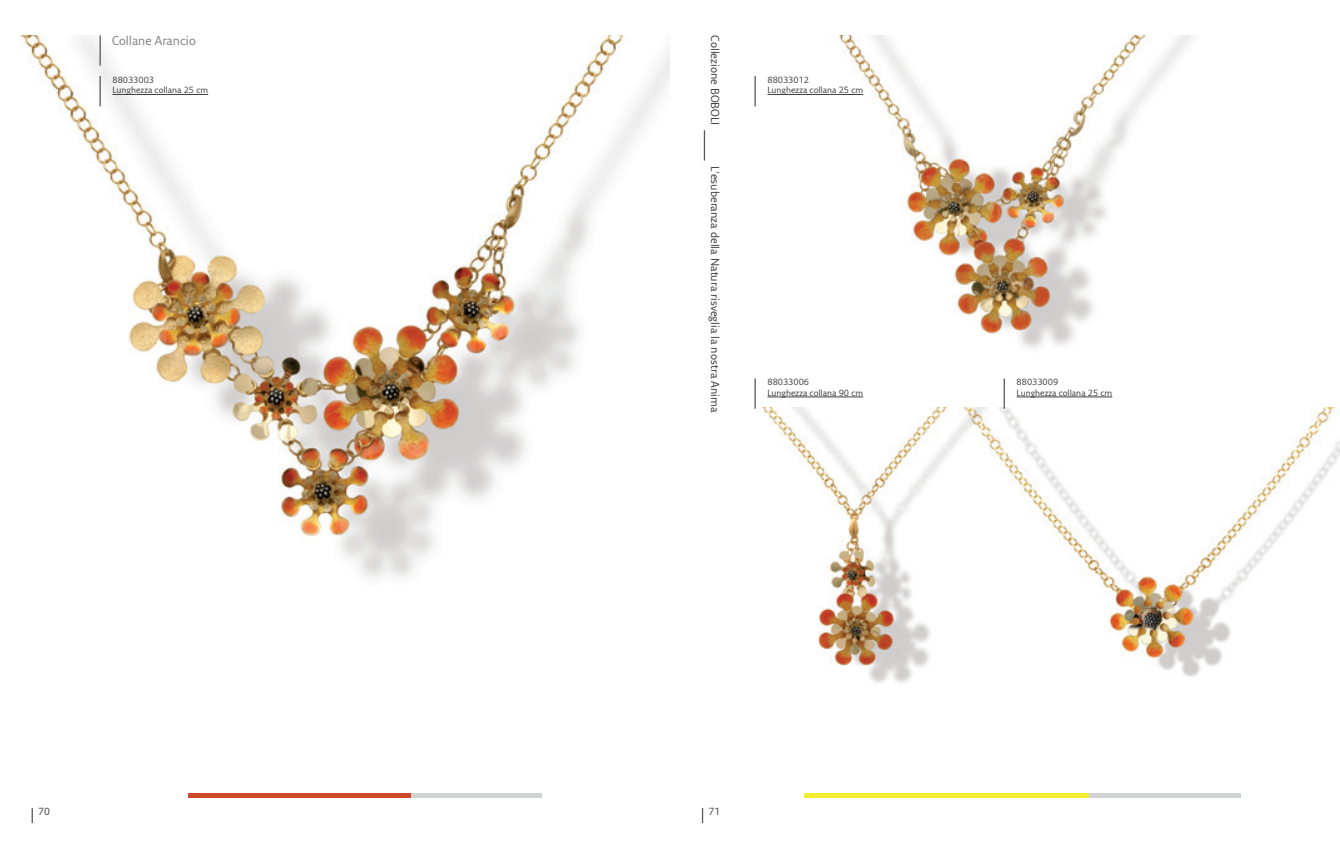
<style>
.page{position:relative;width:1340px;height:851px;background:#fff}
.page>*{position:absolute;margin:0;border:0;box-sizing:border-box;transform-origin:0 0}
.t1{font:12.5px "Fresco Sans Std";color:#808285}
.t2{font:11.25px "Fresco Sans Std";color:#3e3e3f}
.t3{font:10px "Fresco Sans Std";color:#3e3e3f}
.t4{font:8.75px "Fresco Sans Std";color:#3e3e3f}
</style>
<div class="page">
<img style="left:20px;top:35px;width:650px;height:544px">
<img style="left:839px;top:35px;width:355px;height:313px">
<img style="left:755px;top:407px;width:196px;height:276px">
<img style="left:951px;top:407px;width:388px;height:270px">
<hr style="left:754px;top:76px;width:1px;height:30px;background:#57585a">
<hr style="left:754px;top:378px;width:1px;height:31px;background:#57585a">
<hr style="left:1003px;top:378px;width:1px;height:31px;background:#57585a">
<hr style="left:99px;top:76px;width:2px;height:30px;background:#57585a">
<hr style="left:767px;top:94px;width:96px;height:1px;background:#3e3e3f">
<hr style="left:767px;top:396px;width:96px;height:1px;background:#3e3e3f">
<hr style="left:1016px;top:396px;width:96px;height:1px;background:#3e3e3f">
<hr style="left:112px;top:94px;width:96px;height:1px;background:#3e3e3f">
<hr style="left:703px;top:130px;width:2px;height:30px;background:#57585a">
<hr style="left:804px;top:793px;width:285px;height:4px;background:#f4ed2f">
<hr style="left:1089px;top:793px;width:152px;height:4px;background:#d1d2d4">
<hr style="left:99px;top:35px;width:2px;height:31px;background:#57585a">
<hr style="left:390px;top:793px;width:152px;height:4px;background:#d1d2d4">
<hr style="left:188px;top:793px;width:223px;height:4px;background:#ce4927">
<svg style="left:32px;top:808px;width:1px;height:15px"></svg>
<svg style="left:702px;top:808px;width:1px;height:15px"></svg>
<p class="t1" style="left:112px;top:33px;width:85px">Collane Arancio</p>
<p class="t4" style="left:112px;top:74px;width:43px">88033003</p>
<p class="t4" style="left:112px;top:85px;width:97px">Lunghezza collana 25 cm</p>
<p class="t2" style="left:722px;top:35px;width:91px;rotate:90deg">Collezione BOBOLI</p>
<p class="t2" style="left:722px;top:166px;width:248px;rotate:90deg">L’esuberanza della Natura risveglia la nostra Anima</p>
<p class="t4" style="left:767px;top:74px;width:43px">88033012</p>
<p class="t4" style="left:767px;top:85px;width:97px">Lunghezza collana 25 cm</p>
<p class="t4" style="left:767px;top:377px;width:43px">88033006</p>
<p class="t4" style="left:767px;top:387px;width:97px">Lunghezza collana 90 cm</p>
<p class="t4" style="left:1016px;top:377px;width:43px">88033009</p>
<p class="t4" style="left:1016px;top:387px;width:97px">Lunghezza collana 25 cm</p>
<p class="t3" style="left:38px;top:805px;width:13px">70</p>
<p class="t3" style="left:708px;top:805px;width:13px">71</p>
</div>
